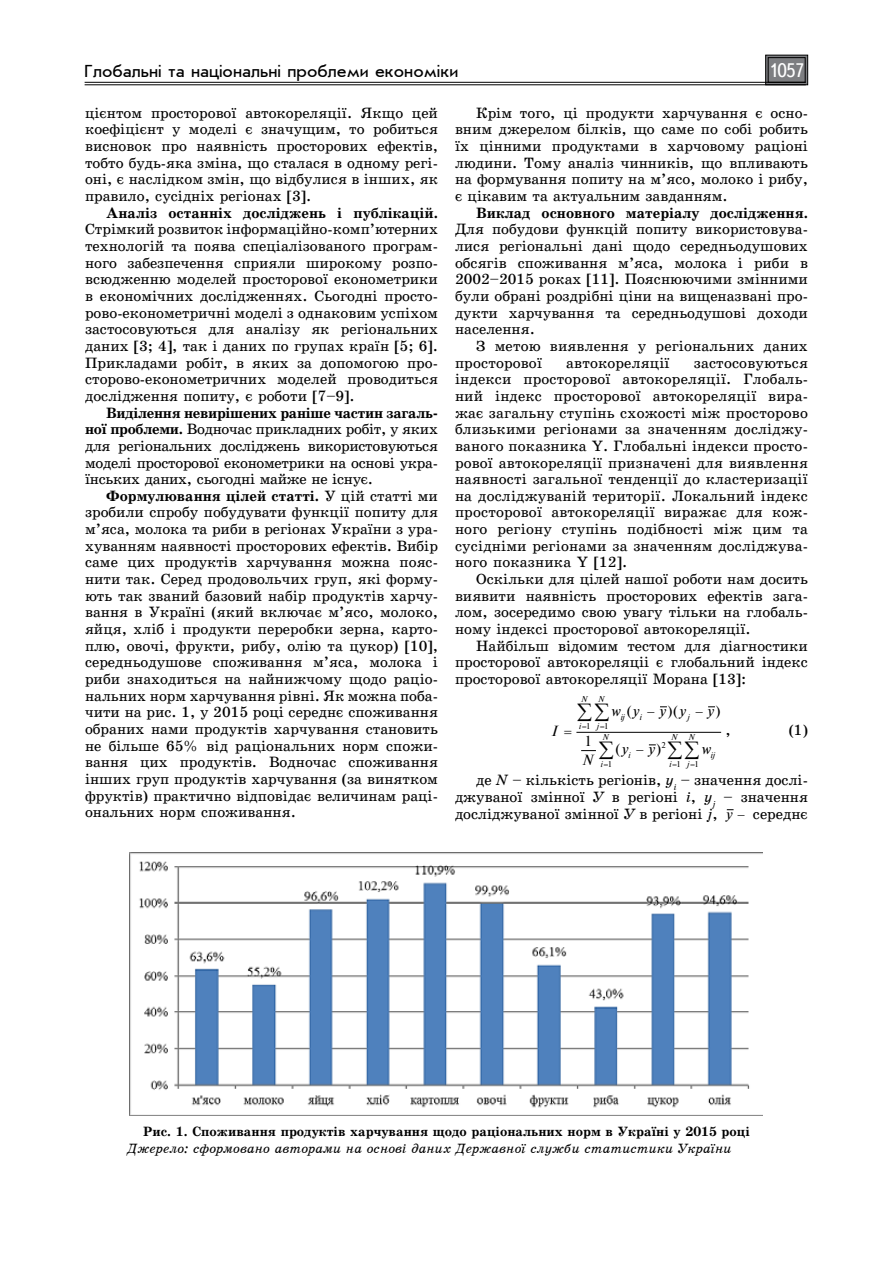
<style>
.page{position:relative;width:893px;height:1263px;background:#fff}
.page>*{position:absolute;margin:0;border:0;box-sizing:border-box;transform-origin:0 0}
.t1{font:20.85px/38.1px "Symbol";color:#000;text-align:right}
.t2{font:19.5px "Ukrainian Text";color:#fff}
.t3{font:18px "Ukrainian Journal Sans";color:#000}
.t4{font:15px/16.6px "Ukrainian School";color:#000;text-align:justify}
.t5{font:700 15px "Ukrainian School";color:#000}
.t6{font:italic 13.8px "Newton U";color:#000}
.t7{font:13.8px "Newton U";color:#000}
.t8{font:700 13.5px "Ukrainian School";color:#000}
.t9{font:italic 13.5px "Ukrainian School";color:#000}
.t10{font:italic 8.1px "Newton U";color:#000}
.t11{font:8.1px "Newton U";color:#000}
.s1{font-weight:700}
.s2{font-style:normal}
.s3{font-style:italic}
.s4{font-family:"Newton U";font-style:italic;font-size:13.5px}
</style>
<div class="page">
<svg style="left:765px;top:55px;width:43px;height:30px"></svg>
<div style="left:768px;top:57px;width:37px;height:26px;border:1px solid #000"></div>
<hr style="left:85px;top:82px;width:721px;height:1px;background:#000">
<hr style="left:85px;top:85px;width:721px;height:1px;background:#000">
<svg style="left:581px;top:750px;width:15px;height:1px"></svg>
<hr style="left:576px;top:732px;width:145px;height:1px;background:#000">
<img style="left:130px;top:853px;width:632px;height:262px">
<p class="t3" style="left:85px;top:62px;width:375px">Глобальні та національні проблеми економіки</p>
<h2 class="t2" style="left:768px;top:60px;width:38px">1057</h2>
<p class="t4" style="left:85px;top:104px;width:354px">цієнтом просторової автокореляції. Якщо цей коефіцієнт у моделі є значущим, то робиться висновок про наявність просторових ефектів, тобто будь-яка зміна, що сталася в одному регі&shy;оні, є наслідком змін, що відбулися в інших, як правило, сусідніх регіонах [3].</p>
<p class="t5" style="left:106px;top:205px;width:333px">Аналіз останніх досліджень і публікацій.</p>
<p class="t4" style="left:85px;top:221px;width:354px">Стрімкий розвиток інформаційно-комп’ютерних технологій та поява спеціалізованого програм&shy;ного забезпечення сприяли широкому розпо&shy;всюдженню моделей просторової економетрики в економічних дослідженнях. Сьогодні просто&shy;рово-економетричні моделі з однаковим успіхом застосовуються для аналізу як регіональних даних [3; 4], так і даних по групах країн [5; 6].<br>Прикладами робіт, в яких за допомогою про&shy;сторово-економетричних моделей проводиться дослідження попиту, є роботи [7–9].</p>
<p class="t4" style="left:85px;top:404px;width:354px;text-indent:21px"><span class="s1">Виділення невирішених раніше частин загаль&shy;ної проблеми.</span> Водночас прикладних робіт, у яких для регіональних досліджень використовуються моделі просторової економетрики на основі укра&shy;їнських даних, сьогодні майже не існує.</p>
<p class="t4" style="left:85px;top:487px;width:354px;text-indent:21px"><span class="s1">Формулювання цілей статті.</span> У цій статті ми зробили спробу побудувати функції попиту для м’яса, молока та риби в регіонах України з ура&shy;хуванням наявності просторових ефектів. Вибір саме цих продуктів харчування можна пояс&shy;нити так. Серед продовольчих груп, які форму&shy;ють так званий базовий набір продуктів харчу&shy;вання в Україні (який включає м’ясо, молоко, яйця, хліб і продукти переробки зерна, карто&shy;плю, овочі, фрукти, рибу, олію та цукор) [10], середньодушове споживання м’яса, молока і риби знаходиться на найнижчому щодо раціо&shy;нальних норм харчування рівні. Як можна поба&shy;чити на рис. 1, у 2015 році середнє споживання обраних нами продуктів харчування становить не більше 65% від раціональних норм спожи&shy;вання цих продуктів. Водночас споживання інших груп продуктів харчування (за винятком фруктів) практично відповідає величинам раці&shy;ональних норм споживання.</p>
<p class="t4" style="left:455px;top:104px;width:354px;text-indent:21px">Крім того, ці продукти харчування є осно&shy;вним джерелом білків, що саме по собі робить їх цінними продуктами в харчовому раціоні людини. Тому аналіз чинників, що впливають на формування попиту на м’ясо, молоко і рибу, є цікавим та актуальним завданням.</p>
<p class="t5" style="left:476px;top:205px;width:333px">Виклад основного матеріалу дослідження.</p>
<p class="t4" style="left:455px;top:221px;width:354px">Для побудови функцій попиту використовува&shy;лися регіональні дані щодо середньодушових обсягів споживання м’яса, молока і риби в 2002–2015 роках [11]. Пояснюючими змінними були обрані роздрібні ціни на вищеназвані про&shy;дукти харчування та середньодушові доходи населення.</p>
<p class="t4" style="left:455px;top:338px;width:354px;text-indent:21px">З метою виявлення у регіональних даних просторової</p>
<p class="t4" style="left:566px;top:354px;width:105px">автокореляції</p>
<p class="t4" style="left:455px;top:354px;width:354px;text-indent:239px">застосовуються індекси просторової автокореляції. Глобаль&shy;ний індекс просторової автокореляції вира&shy;жає загальну ступінь схожості між просторово близькими регіонами за значенням досліджу&shy;ваного показника Y. Глобальні індекси просто&shy;рової автокореляції призначені для виявлення наявності загальної тенденції до кластеризації на досліджуваній території. Локальний індекс просторової автокореляції виражає для кож&shy;ного регіону ступінь подібності між цим та сусідніми регіонами за значенням досліджува&shy;ного показника Y [12].</p>
<p class="t4" style="left:455px;top:571px;width:354px;text-indent:21px">Оскільки для цілей нашої роботи нам досить виявити наявність просторових ефектів зага&shy;лом, зосередимо свою увагу тільки на глобаль&shy;ному індексі просторової автокореляції.</p>
<p class="t4" style="left:455px;top:637px;width:354px;text-indent:21px">Найбільш відомим тестом для діагностики просторової автокореляціі є глобальний індекс просторової автокореляції Морана [13]:</p>
<p class="t6" style="left:551px;top:723px;width:7px">I</p>
<p class="t10" style="left:581px;top:694px;width:8px">N</p>
<p class="t10" style="left:598px;top:694px;width:8px">N</p>
<h1 class="t1" style="left:577px;top:692px;width:38px">∑∑ ∑</h1>
<p class="t7" style="left:626px;top:703px;width:7px">(</p>
<p class="t7" style="left:667px;top:703px;width:12px">)(</p>
<p class="t6" style="left:611px;top:703px;width:30px">w y</p>
<p class="t6" style="left:647px;top:703px;width:40px">− y y</p>
<p class="t6" style="left:695px;top:703px;width:27px">− y<span class="s2">)</span></p>
<p class="t10" style="left:620px;top:712px;width:6px">ij</p>
<p class="t10" style="left:639px;top:712px;width:4px">i</p>
<p class="t10" style="left:688px;top:712px;width:4px">j</p>
<p class="t11" style="left:586px;top:721px;width:6px">1</p>
<p class="t11" style="left:604px;top:721px;width:6px">1</p>
<p class="t10" style="left:579px;top:721px;width:4px">i</p>
<p class="t10" style="left:597px;top:721px;width:4px">j</p>
<p class="t4" style="left:725px;top:721px;width:7px">,</p>
<p class="t4" style="left:789px;top:721px;width:21px">(1)</p>
<p class="t4" style="left:455px;top:772px;width:354px;text-indent:21px">де <span class="s3">N</span> – кількість регіонів, <span class="s3">y</span><sub>i</sub> – значення дослі&shy;джуваної змінної <span class="s3">У</span> в регіоні <span class="s3">i</span>, <span class="s3">y</span><sub>j</sub> – значення досліджуваної змінної <span class="s3">У</span> в регіоні <span class="s3">j</span>, <span class="s4">ó</span> − середнє</p>
<p class="t10" style="left:602px;top:732px;width:8px">N</p>
<p class="t10" style="left:671px;top:732px;width:8px">N</p>
<p class="t10" style="left:688px;top:732px;width:8px">N</p>
<p class="t7" style="left:585px;top:732px;width:9px">1</p>
<p class="t11" style="left:662px;top:740px;width:6px">2</p>
<p class="t7" style="left:615px;top:741px;width:14px">(<span class="s3">y</span></p>
<p class="t6" style="left:636px;top:741px;width:27px">− y<span class="s2">)</span></p>
<p class="t6" style="left:701px;top:741px;width:11px">w</p>
<p class="t10" style="left:628px;top:750px;width:4px">i</p>
<p class="t10" style="left:711px;top:750px;width:6px">ij</p>
<p class="t6" style="left:582px;top:752px;width:13px">N</p>
<p class="t11" style="left:608px;top:759px;width:6px">1</p>
<p class="t11" style="left:694px;top:759px;width:6px">1</p>
<p class="t11" style="left:676px;top:759px;width:6px">1</p>
<p class="t10" style="left:600px;top:760px;width:4px">i</p>
<p class="t10" style="left:669px;top:760px;width:4px">i</p>
<p class="t10" style="left:687px;top:760px;width:4px">j</p>
<p class="t8" style="left:143px;top:1124px;width:608px">Рис. 1. Споживання продуктів харчування щодо раціональних норм в Україні у 2015 році</p>
<p class="t9" style="left:128px;top:1141px;width:605px">Джерело: сформовано авторами на основі даних Державної служби статистики України</p>
</div>
